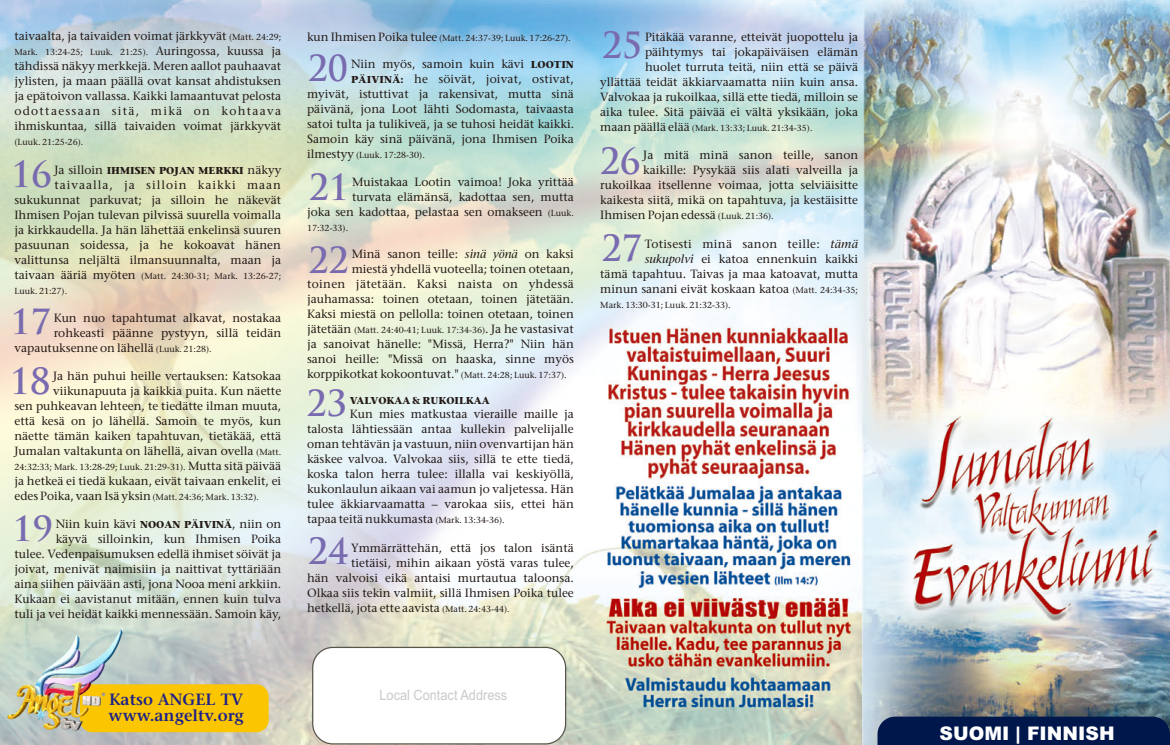
<style>
.page{position:relative;width:1170px;height:745px;background:#fff}
.page>*{position:absolute;margin:0;border:0;box-sizing:border-box;transform-origin:0 0}
.t1{font:700 35.25px "Trajan Pro";color:#796baf;scale:.96 1}
.t2{font:700 35px/72.8px "Trajan Pro";color:#796baf;scale:.96 1}
.t3{font:700 33.75px "Trajan Pro";color:#796baf}
.t4{font:900 18.75px "Arial";color:#fff}
.t5{font:600 16.25px "Stone Serif";color:#1e2188}
.t6{font:14.25px "Arial";color:#c9cacb;scale:.9 1}
.t7{font:11.88px/15px "Stone Serif";color:#231916;text-align:right}
.t8{font:700 10px "Stone Serif";color:#231916}
.t9{font:8.75px/15px "Stone Serif";color:#231916}
.s1{font-size:8.75px}
.s2{font-size:11.88px}
.s3{font-weight:400;font-size:11.88px}
.s4{font-weight:700;font-size:10px}
.s5{font-style:italic}
</style>
<div class="page">
<img style="left:0;top:0;width:1169px;height:744px">
<div style="left:877px;top:716px;width:292px;height:28px;background:#00174c"></div>
<div style="left:312px;top:646px;width:254px;height:98px;background:#fff;border:1px solid #595649;border-radius:20px"></div>
<div style="left:80px;top:683px;width:188px;height:48px;background:#fbc600;border-radius:12px"></div>
<img style="left:5px;top:626px;width:120px;height:105px">
<p class="t7" style="left:14px;top:30px;width:268px">taivaalta, ja taivaiden voimat järkkyvät <span class="s1">(Matt. 24:29;</span></p>
<p class="t9" style="left:14px;top:46px;width:268px">Mark. 13:24-25; Luuk. 21:25). <span class="s2">Auringossa, kuussa ja</span></p>
<p class="t7" style="left:14px;top:60px;width:268px;text-align:justify">tähdissä näkyy merkkejä. Meren aallot pauhaavat jylisten, ja maan päällä ovat kansat ahdistuksen ja epätoivon vallassa. Kaikki lamaantuvat pelosta odottaessaan sitä, mikä on kohtaava ihmiskuntaa, sillä taivaiden voimat järkkyvät</p>
<p class="t9" style="left:14px;top:136px;width:70px">(Luuk. 21:25-26).</p>
<p class="t8" style="left:54px;top:166px;width:228px"><span class="s3">Ja silloin</span> IHMISEN POJAN MERKKI <span class="s3">näkyy</span></p>
<p class="t7" style="left:14px;top:178px;width:268px;text-align:justify;text-indent:40px">taivaalla, ja silloin kaikki maan sukukunnat parkuvat; ja silloin he näkevät Ihmisen Pojan tulevan pilvissä suurella voimalla ja kirkkaudella. Ja hän lähettää enkelinsä suuren pasuunan soidessa, ja he kokoavat hänen valittunsa neljältä ilmansuunnalta, maan ja</p>
<p class="t9" style="left:14px;top:269px;width:268px"><span class="s2">taivaan ääriä myöten</span> (Matt. 24:30-31; Mark. 13:26-27;<br>Luuk. 21:27).</p>
<p class="t7" style="left:54px;top:311px;width:229px">Kun nuo tapahtumat alkavat, nostakaa</p>
<p class="t7" style="left:54px;top:326px;width:229px">rohkeasti päänne pystyyn, sillä teidän</p>
<p class="t7" style="left:14px;top:341px;width:199px">vapautuksenne on lähellä <span class="s1">(Luuk. 21:28).</span></p>
<p class="t7" style="left:14px;top:369px;width:268px">Ja hän puhui heille vertauksen: Katsokaa viikunapuuta ja kaikkia puita. Kun näette<br>sen puhkeavan lehteen, te tiedätte ilman muuta, että kesä on jo lähellä. Samoin te myös, kun näette tämän kaiken tapahtuvan, tietäkää, että Jumalan valtakunta on lähellä, aivan ovella <span class="s1">(Matt.</span></p>
<p class="t9" style="left:14px;top:460px;width:268px">24:32:33; Mark. 13:28-29; Luuk. 21:29-31). <span class="s2">Mutta sitä päivää</span></p>
<p class="t7" style="left:14px;top:474px;width:268px">ja hetkeä ei tiedä kukaan, eivät taivaan enkelit, ei</p>
<p class="t9" style="left:14px;top:490px;width:246px"><span class="s2">edes Poika, vaan Isä yksin</span> (Matt. 24:36; Mark. 13:32).</p>
<p class="t7" style="left:14px;top:516px;width:268px">Niin kuin kävi <span class="s4">NOOAN PÄIVINÄ</span>, niin on<br>käyvä silloinkin, kun Ihmisen Poika<br>tulee. Vedenpaisumuksen edellä ihmiset söivät ja joivat, menivät naimisiin ja naittivat tyttäriään aina siihen päivään asti, jona Nooa meni arkkiin.<br>Kukaan ei aavistanut mitään, ennen kuin tulva tuli ja vei heidät kaikki mennessään. Samoin käy,</p>
<h1 class="t1" style="left:11px;top:161px;width:44px">16</h1>
<h3 class="t3" style="left:10px;top:308px;width:42px">17</h3>
<h1 class="t1" style="left:10px;top:367px;width:44px">18</h1>
<h3 class="t3" style="left:12px;top:515px;width:42px">19</h3>
<p class="t9" style="left:307px;top:31px;width:265px"><span class="s2">kun Ihmisen Poika tulee</span> (Matt. 24:37-39; Luuk. 17:26-27).</p>
<p class="t7" style="left:307px;top:57px;width:268px">Niin myös, samoin kuin kävi <span class="s4">LOOTIN PÄIVINÄ:</span> he söivät, joivat, ostivat, myivät, istuttivat ja rakensivat, mutta sinä päivänä, jona Loot lähti Sodomasta, taivaasta satoi tulta ja tulikiveä, ja se tuhosi heidät kaikki.<br>Samoin käy sinä päivänä, jona Ihmisen Poika</p>
<p class="t9" style="left:307px;top:148px;width:119px"><span class="s2">ilmestyy</span> (Luuk. 17:28-30).</p>
<p class="t7" style="left:307px;top:175px;width:268px">Muistakaa Lootin vaimoa! Joka yrittää<br>turvata elämänsä, kadottaa sen, mutta<br>joka sen kadottaa, pelastaa sen omakseen <span class="s1">(Luuk.</span></p>
<p class="t9" style="left:307px;top:221px;width:43px">17:32-33).</p>
<p class="t7" style="left:307px;top:247px;width:268px">Minä sanon teille: <span class="s5">sinä yönä</span> on kaksi<br>miestä yhdellä vuoteella; toinen otetaan,<br>toinen jätetään. Kaksi naista on yhdessä jauhamassa: toinen otetaan, toinen jätetään.<br>Kaksi miestä on pellolla: toinen otetaan, toinen</p>
<p class="t9" style="left:307px;top:323px;width:268px"><span class="s2">jätetään</span> (Matt. 24:40-41; Luuk. 17:34-36)<span class="s2">. Ja he vastasivat</span></p>
<p class="t7" style="left:307px;top:337px;width:268px;text-align:justify">ja sanoivat hänelle: "Missä, Herra?" Niin hän sanoi heille: "Missä on haaska, sinne myös korppikotkat kokoontuvat." <span class="s1">(Matt. 24:28; Luuk. 17:37).</span></p>
<p class="t8" style="left:350px;top:396px;width:141px">VALVOKAA &amp; RUKOILKAA</p>
<p class="t7" style="left:307px;top:407px;width:268px;text-align:justify;text-indent:43px">Kun mies matkustaa vieraille maille ja talosta lähtiessään antaa kullekin palvelijalle oman tehtävän ja vastuun, niin ovenvartijan hän käskee valvoa. Valvokaa siis, sillä te ette tiedä, koska talon herra tulee: illalla vai keskiyöllä, kukonlaulun aikaan vai aamun jo valjetessa. Hän tulee äkkiarvaamatta – varokaa siis, ettei hän tapaa teitä nukkumasta <span class="s1">(Mark. 13:34-36).</span></p>
<p class="t7" style="left:351px;top:540px;width:224px">Ymmärrättehän, että jos talon isäntä</p>
<p class="t7" style="left:351px;top:555px;width:224px">tietäisi, mihin aikaan yöstä varas tulee,</p>
<p class="t7" style="left:307px;top:570px;width:268px">hän valvoisi eikä antaisi murtautua taloonsa.</p>
<p class="t7" style="left:307px;top:585px;width:268px">Olkaa siis tekin valmiit, sillä Ihmisen Poika tulee</p>
<p class="t7" style="left:307px;top:600px;width:204px">hetkellä, jota ette aavista <span class="s1">(Matt. 24:43-44).</span></p>
<h2 class="t2" style="left:308px;top:36px;width:43px">20</h2>
<h2 class="t2" style="left:308px;top:154px;width:44px">21<br>22</h2>
<h2 class="t2" style="left:306px;top:371px;width:43px">23</h2>
<h1 class="t1" style="left:308px;top:537px;width:44px">24</h1>
<h1 class="t1" style="left:601px;top:32px;width:44px">25</h1>
<p class="t7" style="left:600px;top:30px;width:259px">Pitäkää varanne, etteivät juopottelu ja päihtymys tai jokapäiväisen elämän<br>huolet turruta teitä, niin että se päivä<br>yllättää teidät äkkiarvaamatta niin kuin ansa.<br>Valvokaa ja rukoilkaa, sillä ette tiedä, milloin se aika tulee. Sitä päivää ei vältä yksikään, joka</p>
<p class="t9" style="left:600px;top:121px;width:214px"><span class="s2">maan päällä elää</span> (Mark. 13:33; Luuk. 21:34-35).</p>
<p class="t7" style="left:643px;top:149px;width:216px">Ja mitä minä sanon teille, sanon</p>
<p class="t7" style="left:643px;top:164px;width:216px">kaikille: Pysykää siis alati valveilla ja</p>
<p class="t7" style="left:600px;top:179px;width:259px">rukoilkaa itsellenne voimaa, jotta selviäisitte</p>
<p class="t7" style="left:600px;top:194px;width:259px">kaikesta siitä, mikä on tapahtuva, ja kestäisitte</p>
<p class="t7" style="left:600px;top:209px;width:175px">Ihmisen Pojan edessä <span class="s1">(Luuk. 21:36).</span></p>
<p class="t7" style="left:600px;top:237px;width:259px">Totisesti minä sanon teille: <span class="s5">tämä sukupolvi</span> ei katoa ennenkuin kaikki<br>tämä tapahtuu. Taivas ja maa katoavat, mutta minun sanani eivät koskaan katoa <span class="s1">(Matt. 24:34-35;</span></p>
<p class="t9" style="left:600px;top:298px;width:132px">Mark. 13:30-31; Luuk. 21:32-33).</p>
<h1 class="t1" style="left:600px;top:147px;width:44px">26</h1>
<h1 class="t1" style="left:601px;top:234px;width:44px">27</h1>
<h3 class="t5" style="left:109px;top:692px;width:135px">Katso ANGEL TV</h3>
<p class="t6" style="left:379px;top:689px;width:143px">Local Contact Address</p>
<h3 class="t5" style="left:109px;top:708px;width:137px">www.angeltv.org</h3>
<h3 class="t4" style="left:939px;top:726px;width:176px">SUOMI | FINNISH</h3>
</div>
